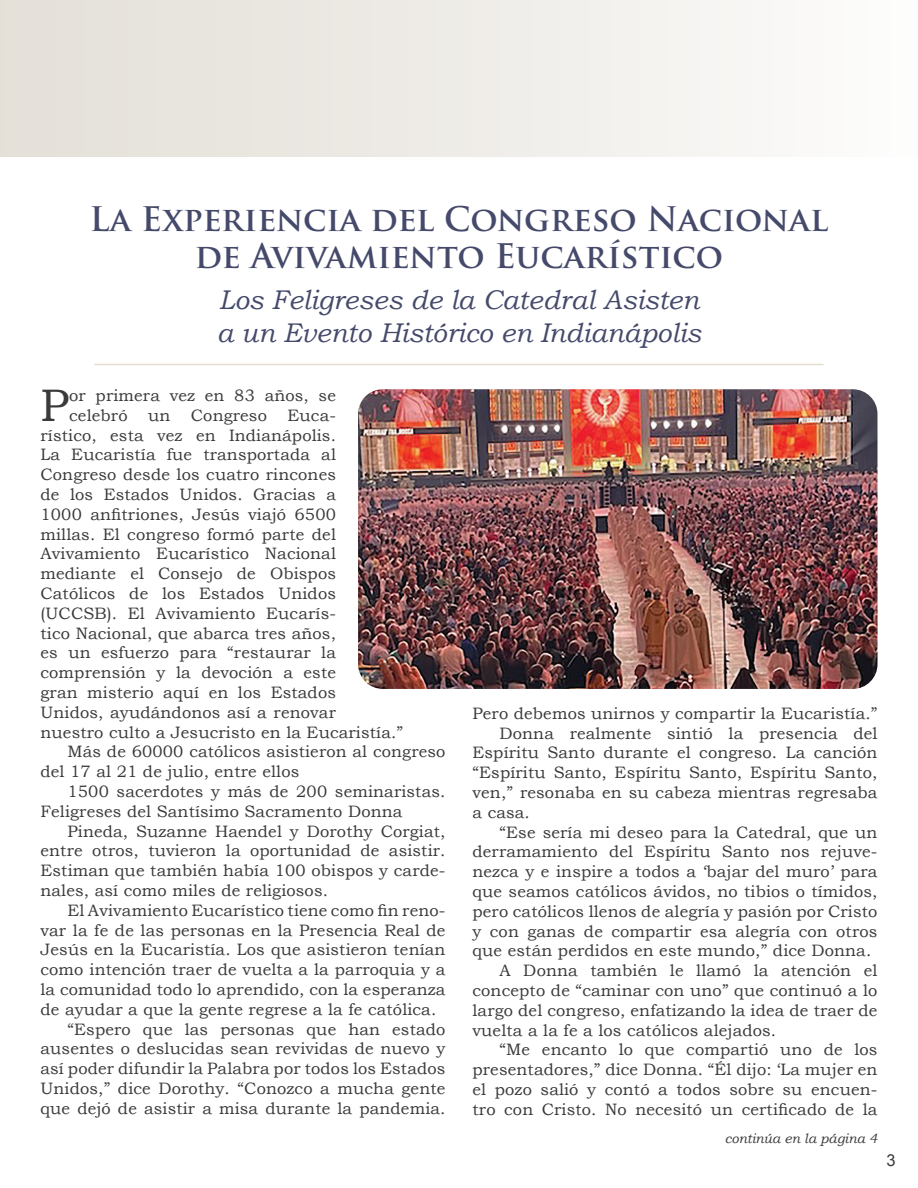
<style>
.page{position:relative;width:918px;height:1188px;background:#fff}
.page>*{position:absolute;margin:0;border:0;box-sizing:border-box;transform-origin:0 0}
.Drop_Cap{font:45.6px "Bookman Old Style";color:#3b3a3b}
.t1{font:700 33px "Trajan Pro";color:#454a6b}
.Sub-title{font:italic 27px "Bookman Old Style";color:#454a6b}
.Body{font:16.5px/19.8px "Bookman Old Style";letter-spacing:.01em;color:#3b3a3b;text-align:justify}
.Drop_Cap-2{font:16.5px "Bookman Old Style";letter-spacing:.01em;color:#3b3a3b}
.Body-2{font:16.5px "Arial";color:#3b3a3b}
.Body-3{font:italic 13.5px "Bookman Old Style";color:#3b3a3b}
</style>
<div class="page">
<div style="left:0;top:0;width:918px;height:157px;background:linear-gradient(to right,#e3dfd7,#fcfcfb)"></div>
<hr style="left:94px;top:364px;width:730px;height:1px;background:#e5ddcf">
<img style="left:358px;top:389px;width:520px;height:300px">
<p class="t1" style="left:90px;top:198px;width:740px">La Experiencia del Congreso Nacional</p>
<p class="t1" style="left:195px;top:236px;width:530px">de Avivamiento Eucarístico</p>
<p class="Sub-title" style="left:219px;top:282px;width:482px">Los Feligreses de la Catedral Asisten</p>
<p class="Sub-title" style="left:217px;top:314px;width:486px">a un Evento Histórico en Indianápolis</p>
<p class="Drop_Cap" style="left:40px;top:376px;width:30px">P</p>
<p class="Drop_Cap-2" style="left:69px;top:385px;width:268px">or primera vez en 83 años, se</p>
<p class="Drop_Cap-2" style="left:69px;top:405px;width:268px">celebró un Congreso Euca-</p>
<p class="Drop_Cap-2" style="left:40px;top:424px;width:297px">rístico, esta vez en Indianápolis.</p>
<p class="Drop_Cap-2" style="left:40px;top:444px;width:297px">La Eucaristía fue transportada al</p>
<p class="Drop_Cap-2" style="left:40px;top:464px;width:297px">Congreso desde los cuatro rincones</p>
<p class="Drop_Cap-2" style="left:40px;top:484px;width:297px">de los Estados Unidos. Gracias a</p>
<p class="Drop_Cap-2" style="left:40px;top:504px;width:297px">1000 anfitriones, Jesús viajó 6500</p>
<p class="Drop_Cap-2" style="left:40px;top:523px;width:297px">millas. El congreso formó parte del</p>
<p class="Drop_Cap-2" style="left:40px;top:543px;width:297px">Avivamiento Eucarístico Nacional</p>
<p class="Drop_Cap-2" style="left:40px;top:563px;width:297px">mediante el Consejo de Obispos</p>
<p class="Drop_Cap-2" style="left:40px;top:583px;width:297px">Católicos de los Estados Unidos</p>
<p class="Drop_Cap-2" style="left:40px;top:603px;width:297px">(UCCSB). El Avivamiento Eucarís-</p>
<p class="Drop_Cap-2" style="left:40px;top:622px;width:297px">tico Nacional, que abarca tres años,</p>
<p class="Drop_Cap-2" style="left:40px;top:642px;width:297px">es un esfuerzo para “restaurar la</p>
<p class="Drop_Cap-2" style="left:40px;top:662px;width:297px">comprensión y la devoción a este</p>
<p class="Drop_Cap-2" style="left:40px;top:682px;width:297px">gran misterio aquí en los Estados</p>
<p class="Drop_Cap-2" style="left:40px;top:702px;width:297px">Unidos, ayudándonos así a renovar</p>
<p class="Drop_Cap-2" style="left:40px;top:721px;width:364px">nuestro culto a Jesucristo en la Eucaristía.”</p>
<p class="Body" style="left:40px;top:742px;width:406px;text-indent:27px">Más de 60000 católicos asistieron al congreso del 17 al 21 de julio, entre ellos</p>
<p class="Body" style="left:40px;top:782px;width:406px;text-indent:27px">1500 sacerdotes y más de 200 seminaristas.<br>Feligreses del Santísimo Sacramento Donna</p>
<p class="Body" style="left:40px;top:821px;width:407px;text-indent:27px">Pineda, Suzanne Haendel y Dorothy Corgiat, entre otros, tuvieron la oportunidad de asistir.<br>Estiman que también había 100 obispos y carde&shy;nales, así como miles de religiosos.</p>
<p class="Body" style="left:40px;top:900px;width:407px;text-indent:27px">El Avivamiento Eucarístico tiene como fin reno&shy;var la fe de las personas en la Presencia Real de Jesús en la Eucaristía. Los que asistieron tenían como intención traer de vuelta a la parroquia y a la comunidad todo lo aprendido, con la esperanza de ayudar a que la gente regrese a la fe católica.</p>
<p class="Body" style="left:40px;top:1019px;width:407px;text-indent:27px">“Espero que las personas que han estado ausentes o deslucidas sean revividas de nuevo y así poder difundir la Palabra por todos los Estados Unidos,” dice Dorothy. “Conozco a mucha gente que dejó de asistir a misa durante la pandemia.</p>
<p class="Body" style="left:472px;top:703px;width:407px">Pero debemos unirnos y compartir la Eucaristía.”</p>
<p class="Body" style="left:472px;top:723px;width:407px;text-indent:27px">Donna realmente sintió la presencia del Espíritu Santo durante el congreso. La canción “Espíritu Santo, Espíritu Santo, Espíritu Santo, ven,” resonaba en su cabeza mientras regresaba a casa.</p>
<p class="Body" style="left:472px;top:822px;width:407px;text-indent:27px">“Ese sería mi deseo para la Catedral, que un derramamiento del Espíritu Santo nos rejuve&shy;nezca y e inspire a todos a ‘bajar del muro’ para que seamos católicos ávidos, no tibios o tímidos, pero católicos llenos de alegría y pasión por Cristo y con ganas de compartir esa alegría con otros que están perdidos en este mundo,” dice Donna.</p>
<p class="Body" style="left:472px;top:961px;width:406px;text-indent:27px">A Donna también le llamó la atención el concepto de “caminar con uno” que continuó a lo largo del congreso, enfatizando la idea de traer de vuelta a la fe a los católicos alejados.</p>
<p class="Body" style="left:472px;top:1040px;width:407px;text-indent:27px">“Me encanto lo que compartió uno de los presentadores,” dice Donna. “Él dijo: ‘La mujer en el pozo salió y contó a todos sobre su encuen&shy;tro con Cristo. No necesitó un certificado de la</p>
<p class="Body-3" style="left:725px;top:1130px;width:154px">continúa en la página 4</p>
<p class="Body-2" style="left:886px;top:1150px;width:11px">3</p>
</div>
